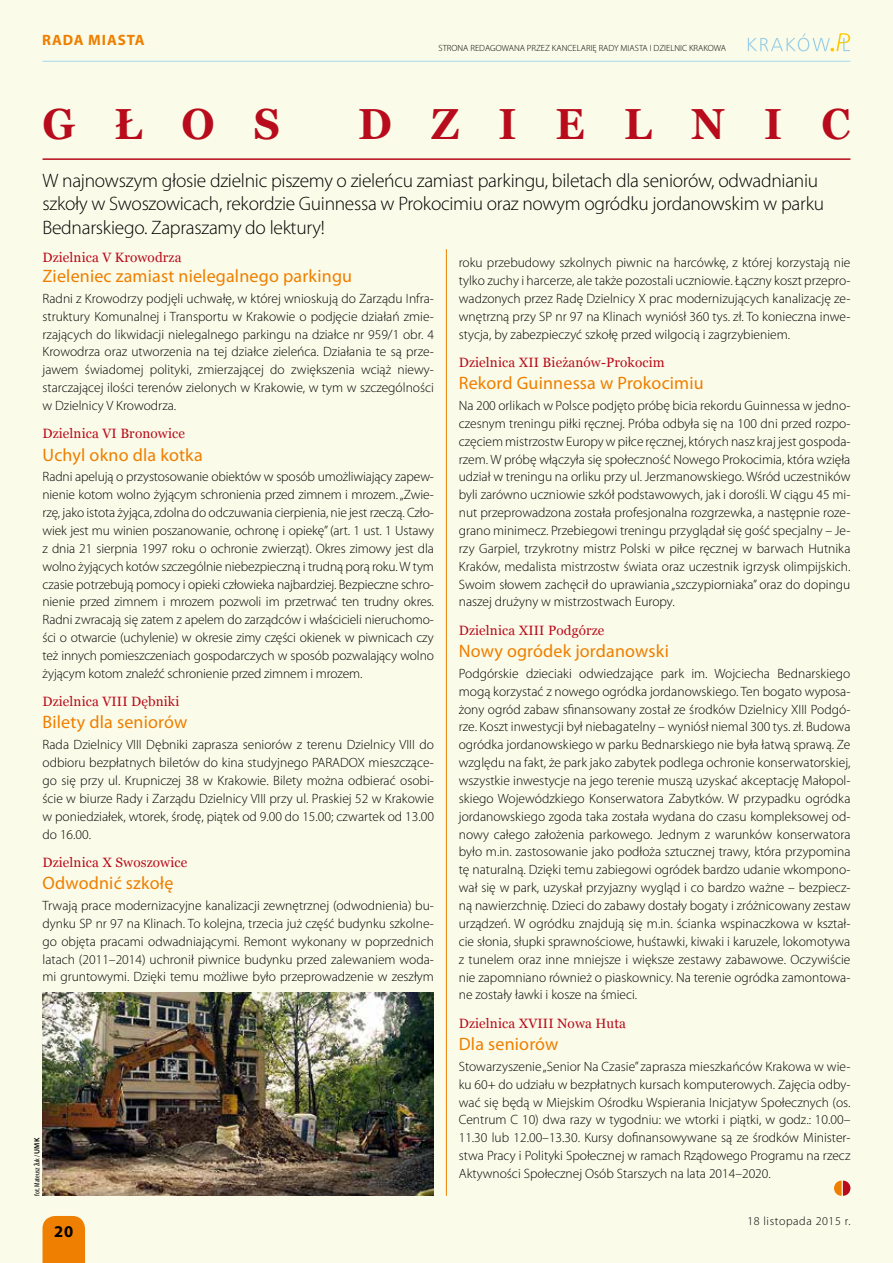
<style>
.page{position:relative;width:893px;height:1263px;background:#fbfbe9}
.page>*{position:absolute;margin:0;border:0;box-sizing:border-box;transform-origin:0 0}
.t1{font:700 43.5px "Georgia";color:#b80b1b;scale:.93 1}
.t2{font:300 19.5px/23.4px "Myriad Pro";letter-spacing:-.015em;color:#000}
.t3{font:18px "Myriad Pro";letter-spacing:.01em;color:#ee7f00}
.t4{font:700 16.5px "Myriad Pro";color:#000}
.t5{font:700 15px "Myriad Pro";letter-spacing:.06em;color:#ee7f00}
.t6{font:300 13.5px/17.9px "Myriad Pro";color:#000;text-align:justify}
.t7{font:13.5px "Georgia";letter-spacing:.01em;color:#b80b1b}
.t8{font:300 12px "Myriad Pro";letter-spacing:.05em;color:#000}
.t9{font:300 9px "Myriad Pro";color:#000}
.t10{font:condensed 7.5px "Myriad Pro";color:#000}
.s1{font-weight:600;font-stretch:normal}
</style>
<div class="page">
<div style="left:43px;top:1216px;width:42px;height:47px;background:#ee7f00"></div>
<hr style="left:43px;top:61px;width:807px;height:1px;background:#a2daf4">
<svg style="left:748px;top:33px;width:102px;height:19px"></svg>
<hr style="left:43px;top:158px;width:807px;height:2px;background:#b80b1b">
<svg style="left:834px;top:1180px;width:16px;height:16px"></svg>
<hr style="left:446px;top:249px;width:1px;height:947px;background:#ee7f00">
<img style="left:43px;top:993px;width:391px;height:203px">
<p class="t5" style="left:42px;top:30px;width:104px">RADA MIASTA</p>
<p class="t9" style="left:439px;top:42px;width:289px">STRONA REDAGOWANA PRZEZ KANCELARIĘ RADY MIASTA I DZIELNIC KRAKOWA</p>
<h1 class="t1" style="left:43px;top:96px;width:257px">G Ł O S</h1>
<h1 class="t1" style="left:358px;top:96px;width:531px">D Z I E L N I C</h1>
<p class="t2" style="left:43px;top:169px;width:783px">W najnowszym głosie dzielnic piszemy o zieleńcu zamiast parkingu, biletach dla seniorów, odwadnianiu szkoły w Swoszowicach, rekordzie Guinnessa w Prokocimiu oraz nowym ogródku jordanowskim w parku<br>Bednarskiego. Zapraszamy do lektury!</p>
<p class="t6" style="left:459px;top:253px;width:393px">roku przebudowy szkolnych piwnic na harcówkę, z której korzystają nie tylko zuchy i harcerze, ale także pozostali uczniowie. Łączny koszt przepro&shy;wadzonych przez Radę Dzielnicy X prac modernizujących kanalizację ze&shy;wnętrzną przy SP nr 97 na Klinach wyniósł 360 tys. zł. To konieczna inwe&shy;stycja, by zabezpieczyć szkołę przed wilgocią i zagrzybieniem.</p>
<p class="t7" style="left:459px;top:354px;width:207px">Dzielnica XII Bieżanów-Prokocim</p>
<h3 class="t3" style="left:459px;top:372px;width:246px">Rekord Guinnessa w Prokocimiu</h3>
<p class="t6" style="left:459px;top:396px;width:393px">Na 200 orlikach w Polsce podjęto próbę bicia rekordu Guinnessa w jedno&shy;czesnym treningu piłki ręcznej. Próba odbyła się na 100 dni przed rozpo&shy;częciem mistrzostw Europy w piłce ręcznej, których nasz kraj jest gospoda&shy;rzem. W próbę włączyła się społeczność Nowego Prokocimia, która wzięła udział w treningu na orliku przy ul. Jerzmanowskiego. Wśród uczestników byli zarówno uczniowie szkół podstawowych, jak i dorośli. W ciągu 45 mi&shy;nut przeprowadzona została profesjonalna rozgrzewka, a następnie roze&shy;grano minimecz. Przebiegowi treningu przyglądał się gość specjalny – Je&shy;rzy Garpiel, trzykrotny mistrz Polski w piłce ręcznej w barwach Hutnika Kraków, medalista mistrzostw świata oraz uczestnik igrzysk olimpijskich.<br>Swoim słowem zachęcił do uprawiania „szczypiorniaka” oraz do dopingu naszej drużyny w mistrzostwach Europy.</p>
<p class="t7" style="left:459px;top:622px;width:147px">Dzielnica XIII Podgórze</p>
<h3 class="t3" style="left:459px;top:640px;width:212px">Nowy ogródek jordanowski</h3>
<p class="t6" style="left:459px;top:664px;width:393px">Podgórskie dzieciaki odwiedzające park im. Wojciecha Bednarskiego mogą korzystać z nowego ogródka jordanowskiego. Ten bogato wyposa&shy;żony ogród zabaw sfinansowany został ze środków Dzielnicy XIII Podgó&shy;rze. Koszt inwestycji był niebagatelny – wyniósł niemal 300 tys. zł. Budowa ogródka jordanowskiego w parku Bednarskiego nie była łatwą sprawą. Ze względu na fakt, że park jako zabytek podlega ochronie konserwatorskiej, wszystkie inwestycje na jego terenie muszą uzyskać akceptację Małopol&shy;skiego Wojewódzkiego Konserwatora Zabytków. W przypadku ogródka jordanowskiego zgoda taka została wydana do czasu kompleksowej od&shy;nowy całego założenia parkowego. Jednym z warunków konserwatora było m.in. zastosowanie jako podłoża sztucznej trawy, która przypomina tę naturalną. Dzięki temu zabiegowi ogródek bardzo udanie wkompono&shy;wał się w park, uzyskał przyjazny wygląd i co bardzo ważne – bezpiecz&shy;ną nawierzchnię. Dzieci do zabawy dostały bogaty i zróżnicowany zestaw urządzeń. W ogródku znajdują się m.in. ścianka wspinaczkowa w kształ&shy;cie słonia, słupki sprawnościowe, huśtawki, kiwaki i karuzele, lokomotywa z tunelem oraz inne mniejsze i większe zestawy zabawowe. Oczywiście nie zapomniano również o piaskownicy. Na terenie ogródka zamontowa&shy;ne zostały ławki i kosze na śmieci.</p>
<p class="t7" style="left:459px;top:1015px;width:169px">Dzielnica XVIII Nowa Huta</p>
<h3 class="t3" style="left:459px;top:1033px;width:101px">Dla seniorów</h3>
<p class="t6" style="left:459px;top:1057px;width:393px">Stowarzyszenie „Senior Na Czasie” zaprasza mieszkańców Krakowa w wie&shy;ku 60+ do udziału w bezpłatnych kursach komputerowych. Zajęcia odby&shy;wać się będą w Miejskim Ośrodku Wspierania Inicjatyw Społecznych (os.<br>Centrum C 10) dwa razy w tygodniu: we wtorki i piątki, w godz.: 10.00– 11.30 lub 12.00–13.30. Kursy dofinansowywane są ze środków Minister&shy;stwa Pracy i Polityki Społecznej w ramach Rządowego Programu na rzecz Aktywności Społecznej Osób Starszych na lata 2014–2020.</p>
<p class="t7" style="left:43px;top:250px;width:141px">Dzielnica V Krowodrza</p>
<h3 class="t3" style="left:43px;top:265px;width:311px">Zieleniec zamiast nielegalnego parkingu</h3>
<p class="t6" style="left:43px;top:289px;width:393px">Radni z Krowodrzy podjęli uchwałę, w której wnioskują do Zarządu Infra&shy;struktury Komunalnej i Transportu w Krakowie o podjęcie działań zmie&shy;rzających do likwidacji nielegalnego parkingu na działce nr 959/1 obr. 4<br>Krowodrza oraz utworzenia na tej działce zieleńca. Działania te są prze&shy;jawem świadomej polityki, zmierzającej do zwiększenia wciąż niewy&shy;starczającej ilości terenów zielonych w Krakowie, w tym w szczególności w Dzielnicy V Krowodrza.</p>
<p class="t7" style="left:43px;top:425px;width:144px">Dzielnica VI Bronowice</p>
<h3 class="t3" style="left:43px;top:443px;width:162px">Uchyl okno dla kotka</h3>
<p class="t6" style="left:43px;top:468px;width:393px">Radni apelują o przystosowanie obiektów w sposób umożliwiający zapew&shy;nienie kotom wolno żyjącym schronienia przed zimnem i mrozem. „Zwie&shy;rzę, jako istota żyjąca, zdolna do odczuwania cierpienia, nie jest rzeczą. Czło&shy;wiek jest mu winien poszanowanie, ochronę i opiekę” (art. 1 ust. 1 Ustawy z dnia 21 sierpnia 1997 roku o ochronie zwierząt). Okres zimowy jest dla wolno żyjących kotów szczególnie niebezpieczną i trudną porą roku. W tym czasie potrzebują pomocy i opieki człowieka najbardziej. Bezpieczne schro&shy;nienie przed zimnem i mrozem pozwoli im przetrwać ten trudny okres.<br>Radni zwracają się zatem z apelem do zarządców i właścicieli nieruchomo&shy;ści o otwarcie (uchylenie) w okresie zimy części okienek w piwnicach czy też innych pomieszczeniach gospodarczych w sposób pozwalający wolno żyjącym kotom znaleźć schronienie przed zimnem i mrozem.</p>
<p class="t7" style="left:43px;top:693px;width:138px">Dzielnica VIII Dębniki</p>
<h3 class="t3" style="left:43px;top:711px;width:146px">Bilety dla seniorów</h3>
<p class="t6" style="left:43px;top:736px;width:393px">Rada Dzielnicy VIII Dębniki zaprasza seniorów z terenu Dzielnicy VIII do odbioru bezpłatnych biletów do kina studyjnego PARADOX mieszczące&shy;go się przy ul. Krupniczej 38 w Krakowie. Bilety można odbierać osobi&shy;ście w biurze Rady i Zarządu Dzielnicy VIII przy ul. Praskiej 52 w Krakowie w poniedziałek, wtorek, środę, piątek od 9.00 do 15.00; czwartek od 13.00 do 16.00.</p>
<p class="t7" style="left:43px;top:854px;width:146px">Dzielnica X Swoszowice</p>
<h3 class="t3" style="left:43px;top:872px;width:132px">Odwodnić szkołę</h3>
<p class="t6" style="left:43px;top:896px;width:393px">Trwają prace modernizacyjne kanalizacji zewnętrznej (odwodnienia) bu&shy;dynku SP nr 97 na Klinach. To kolejna, trzecia już część budynku szkolne&shy;go objęta pracami odwadniającymi. Remont wykonany w poprzednich latach (2011–2014) uchronił piwnice budynku przed zalewaniem woda&shy;mi gruntowymi. Dzięki temu możliwe było przeprowadzenie w zeszłym</p>
<p class="t10" style="left:32px;top:1196px;width:59px;rotate:-90deg">fot. Mateusz Żuk / <span class="s1">UMK</span></p>
<p class="t4" style="left:54px;top:1221px;width:21px">20</p>
<p class="t8" style="left:747px;top:1213px;width:105px">18 listopada 2015 r.</p>
</div>
